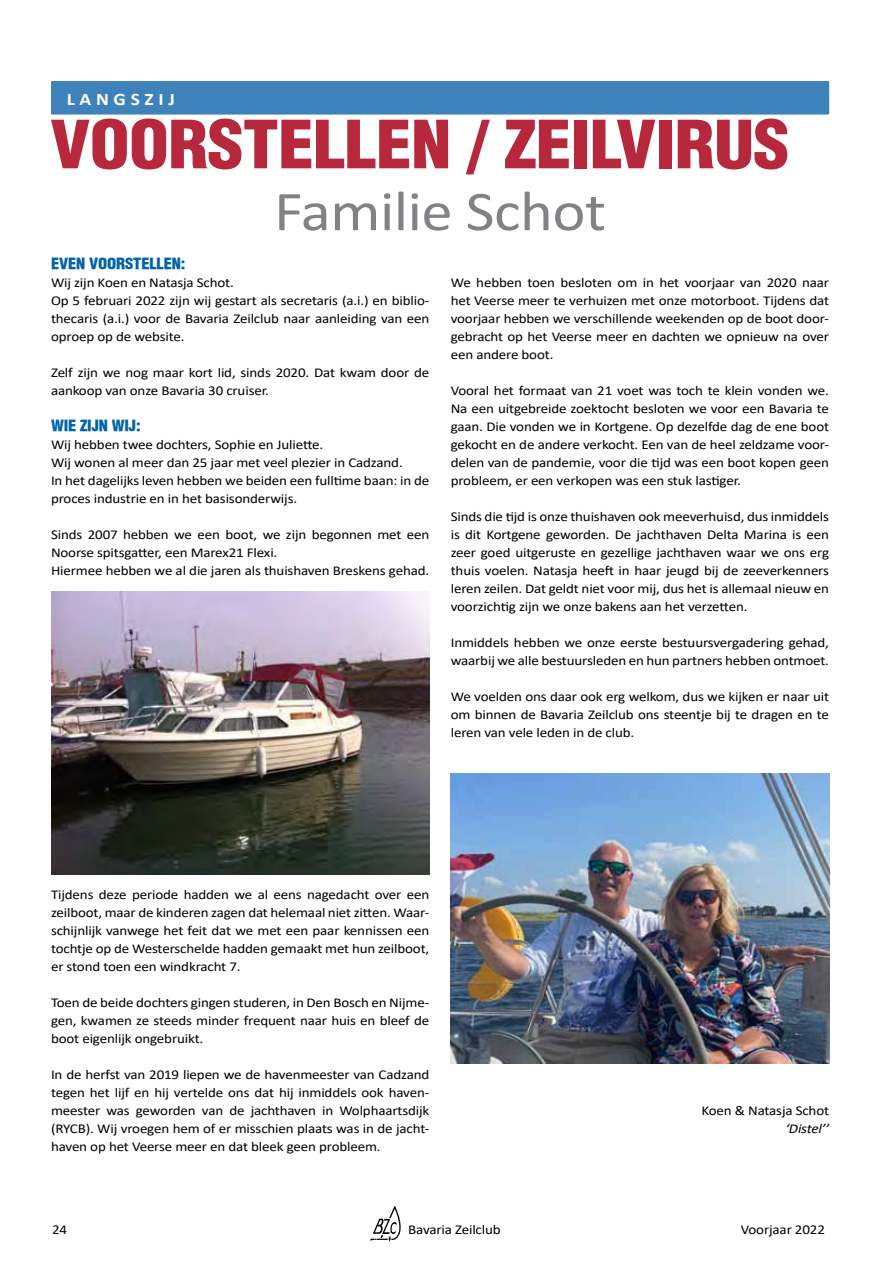
<style>
.page{position:relative;width:893px;height:1263px;background:#fff}
.page>*{position:absolute;margin:0;border:0;box-sizing:border-box;transform-origin:0 0}
.t1{font:900 condensed 64.8px "Helvetica";letter-spacing:-.01em;color:#b8283c;scale:1.11 1}
.t2{font:56.7px "Calibri";letter-spacing:-.01em;color:#808285;scale:1.11 1}
.t3{font:700 17.55px "Calibri";letter-spacing:.24em;color:#fff;scale:1.11 1}
.t4{font:900 condensed 14.85px "Helvetica";letter-spacing:-.01em;color:#0063aa;scale:1.11 1}
.t5{font:13.5px/18px "Calibri";letter-spacing:-.01em;color:#000;text-align:justify;scale:1.11 1}
.t6{font:italic 13.5px "Calibri";letter-spacing:-.01em;color:#000;scale:1.11 1}
</style>
<div class="page">
<svg style="left:370px;top:1205px;width:31px;height:37px"></svg>
<div style="left:51px;top:81px;width:778px;height:34px;background:#3d82ba;border:2px solid #3d82ba"></div>
<img style="left:51px;top:592px;width:378px;height:282px">
<img style="left:451px;top:774px;width:378px;height:289px">
<p class="t3" style="left:67px;top:87px;width:99px">LANGSZIJ</p>
<h1 class="t1" style="left:50px;top:103px;width:667px">VOORSTELLEN / ZEILVIRUS</h1>
<h2 class="t2" style="left:274px;top:172px;width:301px">Familie Schot</h2>
<p class="t4" style="left:51px;top:254px;width:123px">EVEN VOORSTELLEN:</p>
<p class="t5" style="left:51px;top:273px;width:342px;text-align:left">Wij zijn Koen en Natasja Schot.<br>Op 5 februari 2022 zijn wij gestart als secretaris (a.i.) en biblio&shy;thecaris (a.i.) voor de Bavaria Zeilclub naar aanleiding van een oproep op de website.</p>
<p class="t5" style="left:51px;top:363px;width:342px">Zelf zijn we nog maar kort lid, sinds 2020. Dat kwam door de aankoop van onze Bavaria 30 cruiser.</p>
<p class="t4" style="left:51px;top:416px;width:82px">WIE ZIJN WIJ:</p>
<p class="t5" style="left:51px;top:435px;width:342px;text-align:left">Wij hebben twee dochters, Sophie en Juliette.<br>Wij wonen al meer dan 25 jaar met veel plezier in Cadzand.<br>In het dagelijks leven hebben we beiden een fulltime baan: in de proces industrie en in het basisonderwijs.</p>
<p class="t5" style="left:51px;top:525px;width:342px;text-align:left">Sinds 2007 hebben we een boot, we zijn begonnen met een<br>Noorse spitsgatter, een Marex21 Flexi.<br>Hiermee hebben we al die jaren als thuishaven Breskens gehad.</p>
<p class="t5" style="left:451px;top:273px;width:342px">We hebben toen besloten om in het voorjaar van 2020 naar het Veerse meer te verhuizen met onze motorboot. Tijdens dat voorjaar hebben we verschillende weekenden op de boot door&shy;gebracht op het Veerse meer en dachten we opnieuw na over een andere boot.</p>
<p class="t5" style="left:451px;top:381px;width:342px">Vooral het formaat van 21 voet was toch te klein vonden we.<br>Na een uitgebreide zoektocht besloten we voor een Bavaria te gaan. Die vonden we in Kortgene. Op dezelfde dag de ene boot gekocht en de andere verkocht. Een van de heel zeldzame voor&shy;delen van de pandemie, voor die tijd was een boot kopen geen probleem, er een verkopen was een stuk lastiger.</p>
<p class="t5" style="left:451px;top:507px;width:342px">Sinds die tijd is onze thuishaven ook meeverhuisd, dus inmiddels is dit Kortgene geworden. De jachthaven Delta Marina is een zeer goed uitgeruste en gezellige jachthaven waar we ons erg thuis voelen. Natasja heeft in haar jeugd bij de zeeverkenners leren zeilen. Dat geldt niet voor mij, dus het is allemaal nieuw en voorzichtig zijn we onze bakens aan het verzetten.</p>
<p class="t5" style="left:451px;top:633px;width:342px">Inmiddels hebben we onze eerste bestuursvergadering gehad, waarbij we alle bestuursleden en hun partners hebben ontmoet.</p>
<p class="t5" style="left:451px;top:687px;width:342px">We voelden ons daar ook erg welkom, dus we kijken er naar uit om binnen de Bavaria Zeilclub ons steentje bij te dragen en te leren van vele leden in de club.</p>
<p class="t5" style="left:51px;top:885px;width:342px">Tijdens deze periode hadden we al eens nagedacht over een zeilboot, maar de kinderen zagen dat helemaal niet zitten. Waar&shy;schijnlijk vanwege het feit dat we met een paar kennissen een tochtje op de Westerschelde hadden gemaakt met hun zeilboot, er stond toen een windkracht 7.</p>
<p class="t5" style="left:51px;top:993px;width:342px">Toen de beide dochters gingen studeren, in Den Bosch en Nijme&shy;gen, kwamen ze steeds minder frequent naar huis en bleef de boot eigenlijk ongebruikt.</p>
<p class="t5" style="left:51px;top:1065px;width:342px">In de herfst van 2019 liepen we de havenmeester van Cadzand tegen het lijf en hij vertelde ons dat hij inmiddels ook haven&shy;meester was geworden van de jachthaven in Wolphaartsdijk (RYCB). Wij vroegen hem of er misschien plaats was in de jacht&shy;haven op het Veerse meer en dat bleek geen probleem.</p>
<p class="t5" style="left:701px;top:1101px;width:117px">Koen &amp; Natasja Schot</p>
<p class="t6" style="left:785px;top:1119px;width:41px">‘Distel’’</p>
<p class="t5" style="left:52px;top:1220px;width:15px">24</p>
<p class="t5" style="left:408px;top:1220px;width:85px">Bavaria Zeilclub</p>
<p class="t5" style="left:741px;top:1220px;width:77px">Voorjaar 2022</p>
</div>
